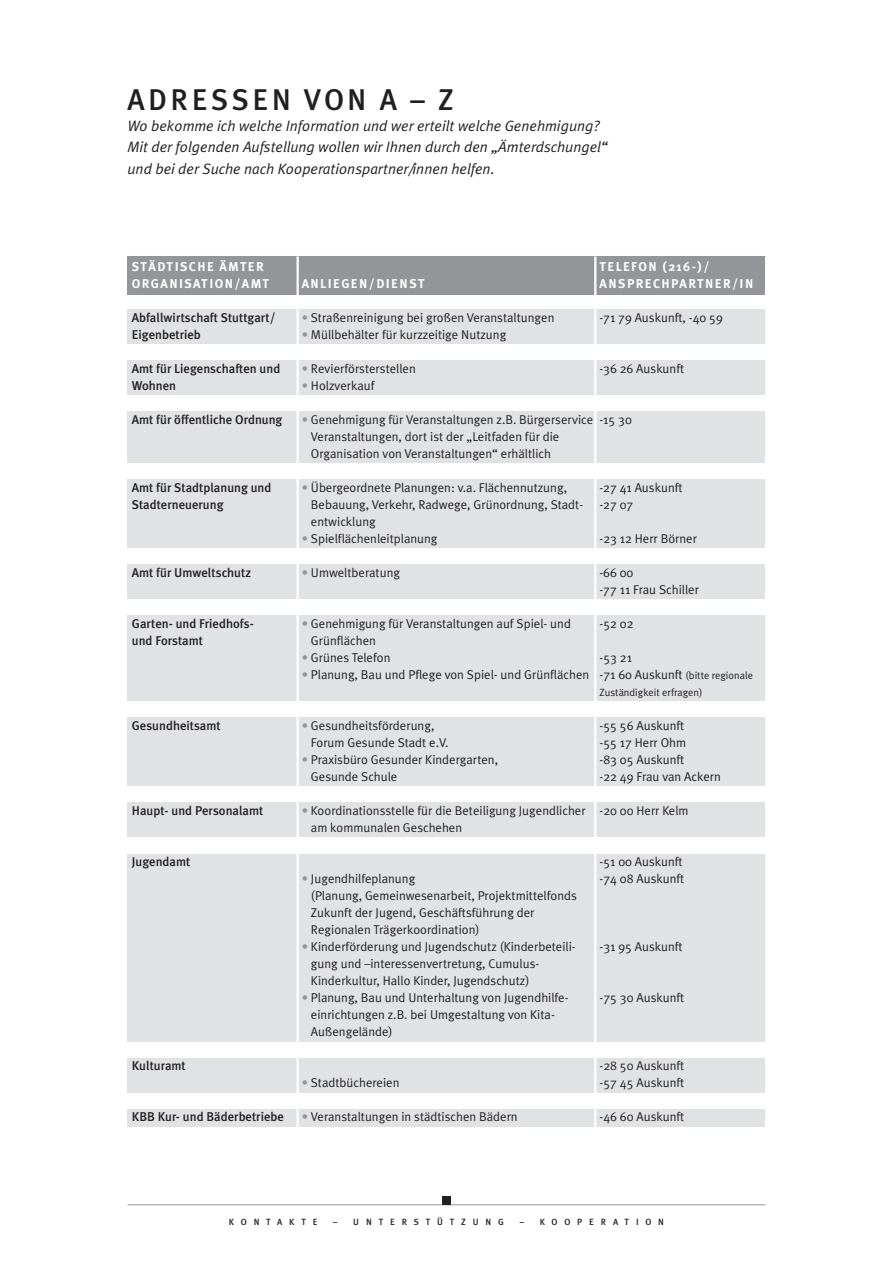
<style>
.page{position:relative;width:893px;height:1263px;background:#fff}
.page>*{position:absolute;margin:0;border:0;box-sizing:border-box;transform-origin:0 0}
.t1{font:500 30px "Meta Plus";letter-spacing:.11em;color:#231f20}
.t2{font:italic 15px/21.3px "Meta Plus Normal";color:#231f20}
.t3{font:12.75px/17px "Meta Plus Normal";color:#231f20}
.t4{font:500 12.75px/17px "Meta Plus";color:#231f20}
.t5{font:700 12.75px/17px "Meta Plus";letter-spacing:.11em;color:#fff}
.t6{font:10.5px/17px "Meta Plus Normal";color:#231f20}
.t7{font:500 9px "Meta Plus";letter-spacing:.76em;color:#231f20}
.s1{font-family:"Meta Plus";font-weight:500;color:#939598}
.s2{font-size:12.75px}
</style>
<div class="page">
<hr style="left:128px;top:1204px;width:637px;height:1px;background:#939598">
<div style="left:442px;top:1196px;width:9px;height:9px;background:#231f20"></div>
<div style="left:128px;top:310px;width:637px;height:34px;background:#e1e2e4"></div>
<div style="left:128px;top:361px;width:637px;height:34px;background:#e1e2e4"></div>
<div style="left:128px;top:412px;width:637px;height:51px;background:#e1e2e4"></div>
<div style="left:128px;top:480px;width:637px;height:68px;background:#e1e2e4"></div>
<div style="left:128px;top:565px;width:637px;height:34px;background:#e1e2e4"></div>
<div style="left:128px;top:616px;width:637px;height:85px;background:#e1e2e4"></div>
<div style="left:128px;top:718px;width:637px;height:68px;background:#e1e2e4"></div>
<div style="left:128px;top:803px;width:637px;height:34px;background:#e1e2e4"></div>
<div style="left:128px;top:854px;width:637px;height:187px;background:#e1e2e4"></div>
<div style="left:128px;top:1058px;width:637px;height:34px;background:#e1e2e4"></div>
<div style="left:128px;top:1109px;width:637px;height:17px;background:#e1e2e4"></div>
<div style="left:128px;top:256px;width:637px;height:39px;background:#939598"></div>
<hr style="left:297px;top:256px;width:2px;height:887px;background:#fff">
<hr style="left:594px;top:256px;width:2px;height:887px;background:#fff">
<h1 class="t1" style="left:128px;top:82px;width:327px">ADRESSEN VON A – Z</h1>
<p class="t2" style="left:128px;top:115px;width:482px">Wo bekomme ich welche Information und wer erteilt welche Genehmigung?<br>Mit der folgenden Aufstellung wollen wir Ihnen durch den „Ämterdschungel“ und bei der Suche nach Kooperationspartner/innen helfen.</p>
<p class="t5" style="left:132px;top:258px;width:139px">STÄDTISCHE ÄMTER<br>ORGANISATION/AMT</p>
<p class="t4" style="left:132px;top:309px;width:145px">Abfallwirtschaft Stuttgart/<br>Eigenbetrieb</p>
<p class="t4" style="left:132px;top:360px;width:150px">Amt für Liegenschaften und<br>Wohnen</p>
<p class="t4" style="left:132px;top:411px;width:152px">Amt für öffentliche Ordnung</p>
<p class="t4" style="left:132px;top:479px;width:141px">Amt für Stadtplanung und<br>Stadterneuerung</p>
<p class="t4" style="left:132px;top:564px;width:121px">Amt für Umweltschutz</p>
<p class="t4" style="left:132px;top:615px;width:123px">Garten- und Friedhofs&shy;und Forstamt</p>
<p class="t4" style="left:132px;top:717px;width:90px">Gesundheitsamt</p>
<p class="t4" style="left:132px;top:802px;width:133px">Haupt- und Personalamt</p>
<p class="t4" style="left:132px;top:853px;width:60px">Jugendamt</p>
<p class="t4" style="left:132px;top:1057px;width:56px">Kulturamt</p>
<p class="t4" style="left:132px;top:1108px;width:154px">KBB Kur- und Bäderbetriebe</p>
<p class="t5" style="left:302px;top:275px;width:124px">ANLIEGEN/DIENST</p>
<p class="t5" style="left:600px;top:258px;width:155px">TELEFON (216-)/<br>ANSPRECHPARTNER/IN</p>
<p class="t3" style="left:599px;top:309px;width:125px">-71 79 Auskunft, -40 59</p>
<p class="t3" style="left:599px;top:360px;width:86px">-36 26 Auskunft</p>
<p class="t3" style="left:302px;top:309px;width:254px"><span class="s1">•</span> Straßenreinigung bei großen Veranstaltungen</p>
<p class="t3" style="left:302px;top:326px;width:206px"><span class="s1">•</span> Müllbehälter für kurzzeitige Nutzung</p>
<p class="t3" style="left:302px;top:360px;width:115px"><span class="s1">•</span> Revierförsterstellen</p>
<p class="t3" style="left:302px;top:377px;width:74px"><span class="s1">•</span> Holzverkauf</p>
<p class="t3" style="left:311px;top:411px;width:284px;text-indent:-9px"><span class="s1">•</span> Genehmigung für Veranstaltungen z.B. Bürgerservice<br>Veranstaltungen, dort ist der „Leitfaden für die<br>Organisation von Veranstaltungen“ erhältlich</p>
<p class="t3" style="left:311px;top:479px;width:274px;text-indent:-9px"><span class="s1">•</span> Übergeordnete Planungen: v.a. Flächennutzung,<br>Bebauung, Verkehr, Radwege, Grünordnung, Stadt&shy;entwicklung</p>
<p class="t3" style="left:302px;top:530px;width:137px"><span class="s1">•</span> Spielflächenleitplanung</p>
<p class="t3" style="left:302px;top:564px;width:100px"><span class="s1">•</span> Umweltberatung</p>
<p class="t3" style="left:311px;top:615px;width:261px;text-indent:-9px"><span class="s1">•</span> Genehmigung für Veranstaltungen auf Spiel- und<br>Grünflächen</p>
<p class="t3" style="left:302px;top:649px;width:90px"><span class="s1">•</span> Grünes Telefon</p>
<p class="t3" style="left:302px;top:666px;width:289px"><span class="s1">•</span> Planung, Bau und Pflege von Spiel- und Grünflächen</p>
<p class="t3" style="left:311px;top:717px;width:139px;text-indent:-9px"><span class="s1">•</span> Gesundheitsförderung,<br>Forum Gesunde Stadt e.V.</p>
<p class="t3" style="left:311px;top:751px;width:189px;text-indent:-9px"><span class="s1">•</span> Praxisbüro Gesunder Kindergarten,<br>Gesunde Schule</p>
<p class="t3" style="left:311px;top:802px;width:276px;text-indent:-9px"><span class="s1">•</span> Koordinationsstelle für die Beteiligung Jugendlicher am kommunalen Geschehen</p>
<p class="t3" style="left:599px;top:411px;width:34px">-15 30</p>
<p class="t3" style="left:599px;top:479px;width:85px">-27 41 Auskunft -27 07</p>
<p class="t3" style="left:600px;top:530px;width:99px">-23 12 Herr Börner</p>
<p class="t3" style="left:599px;top:564px;width:101px">-66 00<br>-77 11 Frau Schiller</p>
<p class="t3" style="left:600px;top:615px;width:35px">-52 02</p>
<p class="t3" style="left:600px;top:649px;width:34px">-53 21</p>
<p class="t6" style="left:600px;top:667px;width:155px"><span class="s2">-71 60 Auskunft</span> (bitte regionale<br>Zuständigkeit erfragen)</p>
<p class="t3" style="left:600px;top:717px;width:123px">-55 56 Auskunft<br>-55 17 Herr Ohm<br>-83 05 Auskunft<br>-22 49 Frau van Ackern</p>
<p class="t3" style="left:600px;top:802px;width:91px">-20 00 Herr Kelm</p>
<p class="t3" style="left:311px;top:870px;width:267px;text-indent:-9px"><span class="s1">•</span> Jugendhilfeplanung<br>(Planung, Gemeinwesenarbeit, Projektmittelfonds Zukunft der Jugend, Geschäftsführung der Regionalen Trägerkoordination)</p>
<p class="t3" style="left:311px;top:938px;width:266px;text-indent:-9px"><span class="s1">•</span> Kinderförderung und Jugendschutz (Kinderbeteili&shy;gung und –interessenvertretung, Cumulus-<br>Kinderkultur, Hallo Kinder, Jugendschutz)</p>
<p class="t3" style="left:311px;top:989px;width:259px;text-indent:-9px"><span class="s1">•</span> Planung, Bau und Unterhaltung von Jugendhilfe&shy;einrichtungen z.B. bei Umgestaltung von Kita-<br>Außengelände)</p>
<p class="t3" style="left:302px;top:1074px;width:99px"><span class="s1">•</span> Stadtbüchereien</p>
<p class="t3" style="left:302px;top:1108px;width:217px"><span class="s1">•</span> Veranstaltungen in städtischen Bädern</p>
<p class="t3" style="left:600px;top:853px;width:86px">-51 00 Auskunft -74 08 Auskunft</p>
<p class="t3" style="left:600px;top:938px;width:85px">-31 95 Auskunft</p>
<p class="t3" style="left:600px;top:989px;width:86px">-75 30 Auskunft</p>
<p class="t3" style="left:600px;top:1057px;width:86px">-28 50 Auskunft -57 45 Auskunft</p>
<p class="t3" style="left:600px;top:1108px;width:86px">-46 60 Auskunft</p>
<p class="t7" style="left:229px;top:1216px;width:90px">KONTAKTE</p>
<p class="t7" style="left:333px;top:1216px;width:172px">– UNTERSTÜTZUNG</p>
<p class="t7" style="left:520px;top:1216px;width:146px">– KOOPERATION</p>
</div>
